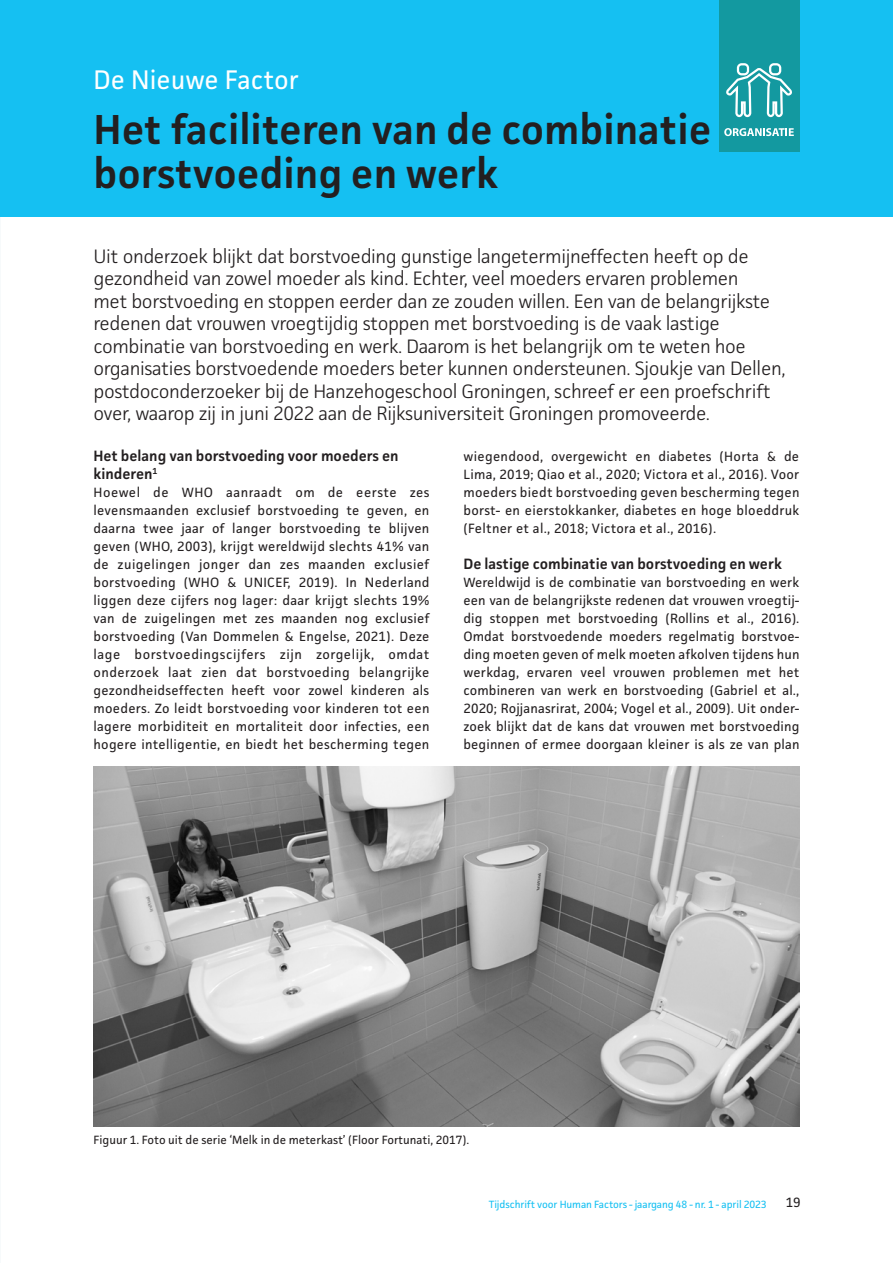
<style>
.page{position:relative;width:893px;height:1263px;background:#fff}
.page>*{position:absolute;margin:0;border:0;box-sizing:border-box;transform-origin:0 0}
.rubriek-kop_TvE{font:600 42px "Facit";color:#231f20}
.kop_blauw_TvE{font:27px "Facit";color:#fff}
.intro_TvE{font:300 19.5px/22.5px "Facit";letter-spacing:-.02em;color:#231f20}
.kop1_TvE{font:600 15px/18px "Facit";color:#231f20}
.basistekst_TvE{font:13.5px/18px "Facit";letter-spacing:.02em;color:#231f20;text-align:justify}
.bijschrift-onder_TvE{font:12px "Facit";color:#231f20}
.t1{font:10.5px "Facit";letter-spacing:-.01em;color:#15c0f2}
</style>
<div class="page">
<div style="left:0;top:0;width:893px;height:217px;background:#15c0f2"></div>
<img style="left:94px;top:767px;width:705px;height:360px">
<div style="left:719px;top:0;width:80px;height:151px;background:#1399a0"></div>
<svg style="left:724px;top:128px;width:70px;height:8px"></svg>
<svg style="left:726px;top:63px;width:66px;height:54px"></svg>
<p class="kop_blauw_TvE" style="left:94px;top:63px;width:207px">De Nieuwe Factor</p>
<p class="rubriek-kop_TvE" style="left:94px;top:103px;width:619px">Het faciliteren van de combinatie</p>
<p class="rubriek-kop_TvE" style="left:94px;top:147px;width:407px">borstvoeding en werk</p>
<p class="intro_TvE" style="left:94px;top:244px;width:693px">Uit onderzoek blijkt dat borstvoeding gunstige langetermijneffecten heeft op de gezondheid van zowel moeder als kind. Echter, veel moeders ervaren problemen<br>met borstvoeding en stoppen eerder dan ze zouden willen. Een van de belangrijkste redenen dat vrouwen vroegtijdig stoppen met borstvoeding is de vaak lastige combinatie van borstvoeding en werk. Daarom is het belangrijk om te weten hoe organisaties borstvoedende moeders beter kunnen ondersteunen. Sjoukje van Dellen, postdoconderzoeker bij de Hanzehogeschool Groningen, schreef er een proefschrift over, waarop zij in juni 2022 aan de Rijksuniversiteit Groningen promoveerde.</p>
<p class="kop1_TvE" style="left:94px;top:446px;width:307px">Het belang van borstvoeding voor moeders en kinderen<sup>1</sup></p>
<p class="basistekst_TvE" style="left:94px;top:483px;width:338px">Hoewel de WHO aanraadt om de eerste zes levensmaanden exclusief borstvoeding te geven, en daarna twee jaar of langer borstvoeding te blijven geven (WHO, 2003), krijgt wereldwijd slechts 41% van de zuigelingen jonger dan zes maanden exclusief borstvoeding (WHO &amp; UNICEF, 2019). In Nederland liggen deze cijfers nog lager: daar krijgt slechts 19% van de zuigelingen met zes maanden nog exclusief borstvoeding (Van Dommelen &amp; Engelse, 2021). Deze lage borstvoedingscijfers zijn zorgelijk, omdat onderzoek laat zien dat borstvoeding belangrijke gezondheidseffecten heeft voor zowel kinderen als moeders. Zo leidt borstvoeding voor kinderen tot een lagere morbiditeit en mortaliteit door infecties, een hogere intelligentie, en biedt het bescherming tegen</p>
<p class="basistekst_TvE" style="left:463px;top:447px;width:337px">wiegendood, overgewicht en diabetes (Horta &amp; de Lima, 2019; Qiao et al., 2020; Victora et al., 2016). Voor moeders biedt borstvoeding geven bescherming tegen borst- en eierstokkanker, diabetes en hoge bloeddruk (Feltner et al., 2018; Victora et al., 2016).</p>
<p class="kop1_TvE" style="left:463px;top:554px;width:320px">De lastige combinatie van borstvoeding en werk</p>
<p class="basistekst_TvE" style="left:463px;top:573px;width:337px">Wereldwijd is de combinatie van borstvoeding en werk een van de belangrijkste redenen dat vrouwen vroegtij&shy;dig stoppen met borstvoeding (Rollins et al., 2016).<br>Omdat borstvoedende moeders regelmatig borstvoe&shy;ding moeten geven of melk moeten afkolven tijdens hun werkdag, ervaren veel vrouwen problemen met het combineren van werk en borstvoeding (Gabriel et al., 2020; Rojjanasrirat, 2004; Vogel et al., 2009). Uit onder&shy;zoek blijkt dat de kans dat vrouwen met borstvoeding beginnen of ermee doorgaan kleiner is als ze van plan</p>
<p class="bijschrift-onder_TvE" style="left:94px;top:1132px;width:377px">Figuur 1. Foto uit de serie ‘Melk in de meterkast’ (Floor Fortunati, 2017).</p>
<p class="t1" style="left:489px;top:1197px;width:279px">Tijdschrift voor Human Factors - jaargang 48 - nr. 1 - april 2023</p>
<p class="basistekst_TvE" style="left:786px;top:1193px;width:16px">19</p>
</div>
